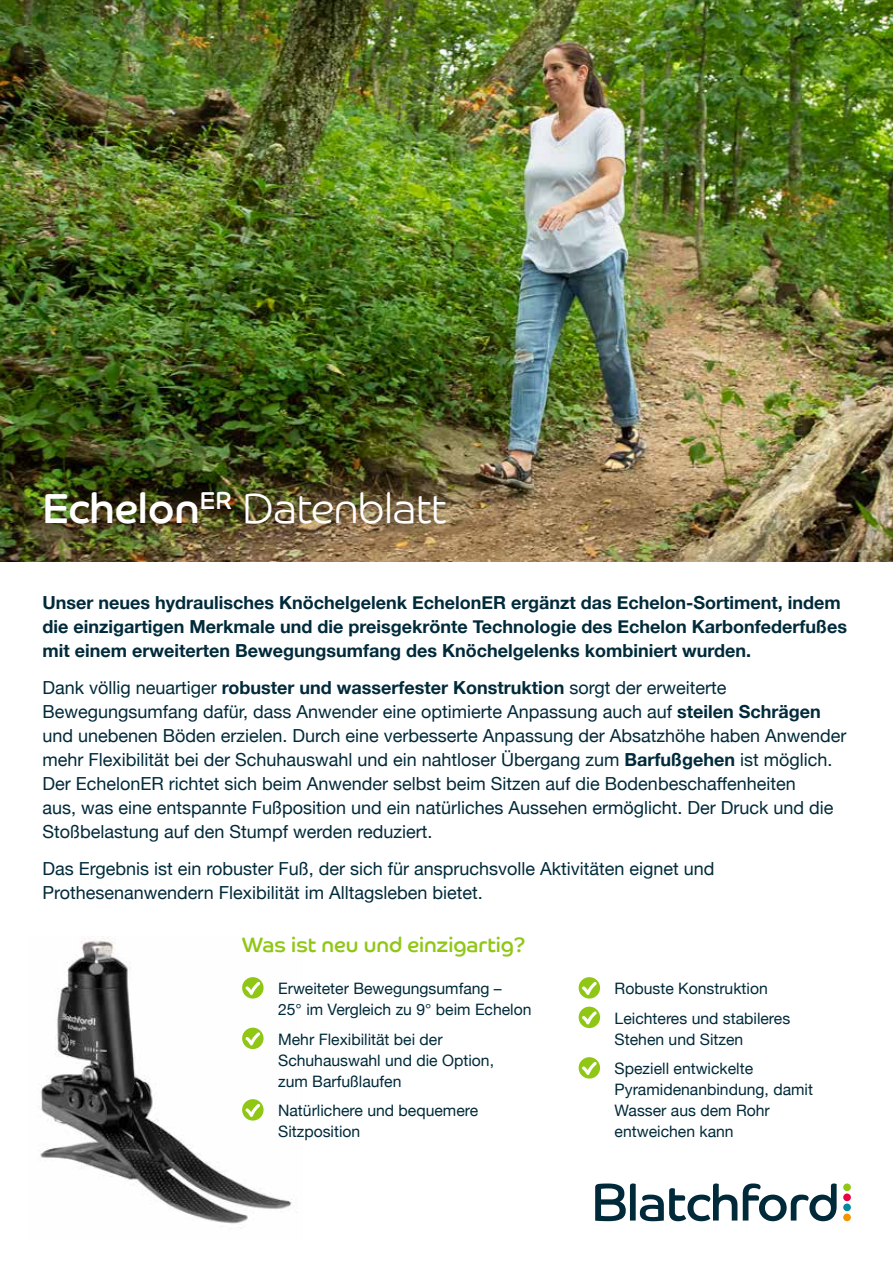
<style>
.page{position:relative;width:893px;height:1263px;background:#fff}
.page>*{position:absolute;margin:0;border:0;box-sizing:border-box;transform-origin:0 0}
.t1{font:300 42px "Co Headline";color:#fff}
.t2{font:21px "Co Headline";color:#90c715}
.t3{font:18px/24px "Helvetica Neue";color:#002a3a}
.t4{font:700 18px/24px "Helvetica Neue";color:#002a3a}
.t5{font:15.75px/21px "Helvetica Neue";color:#002a3a}
.s1{font-weight:400}
.s2{font-weight:700}
</style>
<div class="page">
<img style="left:38px;top:936px;width:259px;height:288px">
<svg style="left:743px;top:1183px;width:94px;height:38px"></svg>
<svg style="left:595px;top:1183px;width:142px;height:38px"></svg>
<div style="left:843px;top:1183px;width:8px;height:8px;background:#90c715;border-radius:50%"></div>
<div style="left:843px;top:1193px;width:8px;height:8px;background:#eb0045;border-radius:50%"></div>
<div style="left:843px;top:1203px;width:8px;height:8px;background:#0089a2;border-radius:50%"></div>
<div style="left:843px;top:1213px;width:8px;height:8px;background:#f29500;border-radius:50%"></div>
<img style="left:0;top:0;width:893px;height:561px">
<div style="left:242px;top:977px;width:22px;height:21px;background:#90c715;border-radius:50%"></div>
<svg style="left:246px;top:982px;width:14px;height:13px"></svg>
<svg style="left:242px;top:1028px;width:22px;height:21px"></svg>
<svg style="left:246px;top:1032px;width:14px;height:13px"></svg>
<div style="left:242px;top:1099px;width:22px;height:21px;background:#90c715;border-radius:50%"></div>
<svg style="left:246px;top:1104px;width:14px;height:13px"></svg>
<div style="left:579px;top:977px;width:21px;height:21px;background:#90c715;border-radius:50%"></div>
<svg style="left:582px;top:982px;width:15px;height:13px"></svg>
<div style="left:579px;top:1007px;width:21px;height:21px;background:#90c715;border-radius:50%"></div>
<svg style="left:582px;top:1011px;width:15px;height:13px"></svg>
<div style="left:579px;top:1057px;width:21px;height:21px;background:#90c715;border-radius:50%"></div>
<svg style="left:582px;top:1062px;width:15px;height:13px"></svg>
<h1 class="t1" style="left:43px;top:484px;width:405px"><span class="s1">Echelon</span><sup>ER</sup> Datenblatt</h1>
<p class="t4" style="left:43px;top:591px;width:806px">Unser neues hydraulisches Knöchelgelenk EchelonER ergänzt das Echelon-Sortiment, indem die einzigartigen Merkmale und die preisgekrönte Technologie des Echelon Karbonfederfußes mit einem erweiterten Bewegungsumfang des Knöchelgelenks kombiniert wurden.</p>
<p class="t3" style="left:43px;top:677px;width:805px">Dank völlig neuartiger <span class="s2">robuster und wasserfester Konstruktion</span> sorgt der erweiterte Bewegungsumfang dafür, dass Anwender eine optimierte Anpassung auch auf <span class="s2">steilen Schrägen </span>und unebenen Böden erzielen. Durch eine verbesserte Anpassung der Absatzhöhe haben Anwender mehr Flexibilität bei der Schuhauswahl und ein nahtloser Übergang zum <span class="s2">Barfußgehen</span> ist möglich.<br>Der EchelonER richtet sich beim Anwender selbst beim Sitzen auf die Bodenbeschaffenheiten<br>aus, was eine entspannte Fußposition und ein natürliches Aussehen ermöglicht. Der Druck und die Stoßbelastung auf den Stumpf werden reduziert.</p>
<p class="t3" style="left:43px;top:857px;width:673px">Das Ergebnis ist ein robuster Fuß, der sich für anspruchsvolle Aktivitäten eignet und<br>Prothesenanwendern Flexibilität im Alltagsleben bietet.</p>
<p class="t2" style="left:242px;top:932px;width:285px">Was ist neu und einzigartig?</p>
<p class="t5" style="left:278px;top:979px;width:255px">Erweiteter Bewegungsumfang –<br>25° im Vergleich zu 9° beim Echelon</p>
<p class="t5" style="left:278px;top:1029px;width:217px">Mehr Flexibilität bei der<br>Schuhauswahl und die Option, zum Barfußlaufen</p>
<p class="t5" style="left:278px;top:1101px;width:202px">Natürlichere und bequemere<br>Sitzposition</p>
<p class="t5" style="left:615px;top:974px;width:177px;line-height:29.5px">Robuste Konstruktion<br>Leichteres und stabileres</p>
<p class="t5" style="left:615px;top:1025px;width:140px;line-height:29.5px">Stehen und Sitzen<br>Speziell entwickelte</p>
<p class="t5" style="left:615px;top:1080px;width:200px">Pyramidenanbindung, damit<br>Wasser aus dem Rohr entweichen kann</p>
</div>
